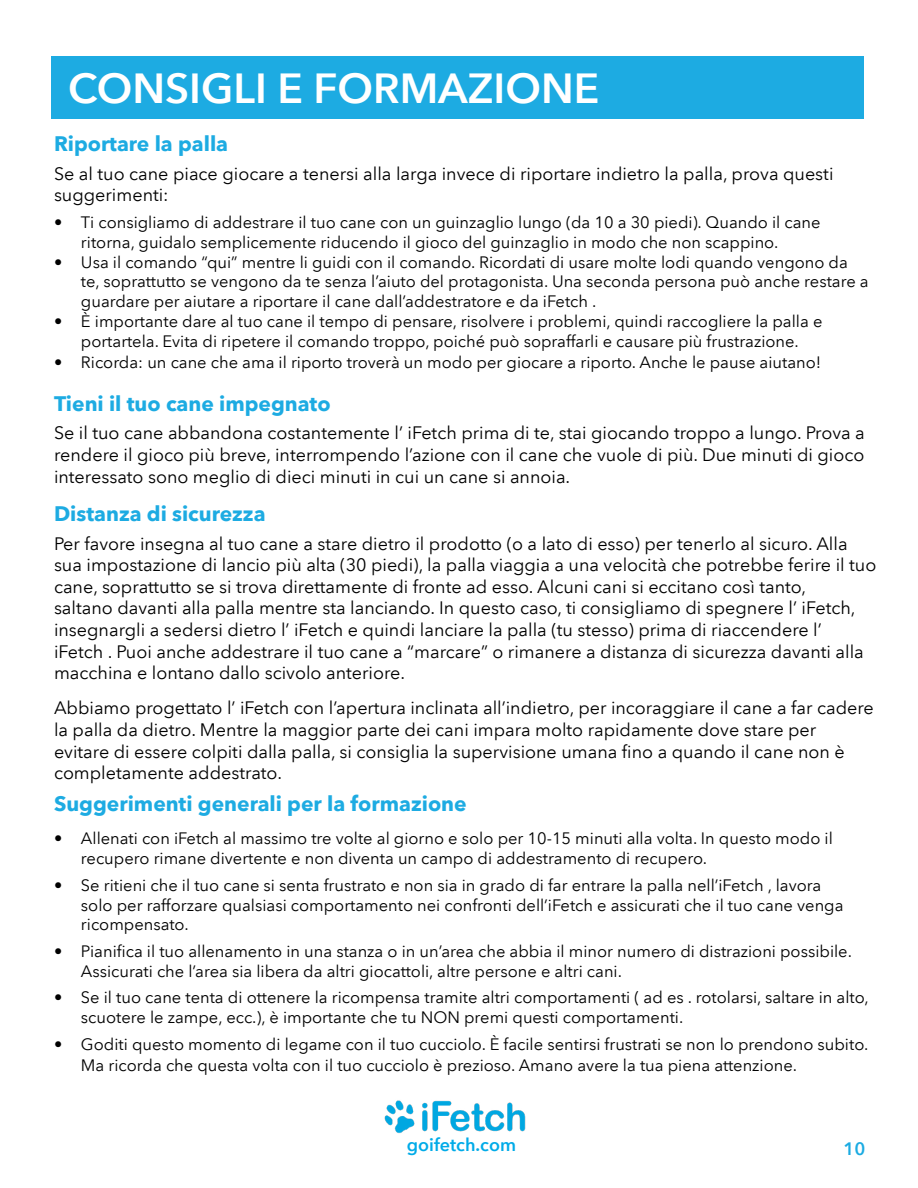
<style>
.page{position:relative;width:918px;height:1188px;background:#fff}
.page>*{position:absolute;margin:0;border:0;box-sizing:border-box;transform-origin:0 0}
.t1{font:600 42px "Avenir Next LT Pro";color:#fff}
.t2{font:700 21px "Avenir Next LT Pro";color:#1dabe2}
.t3{font:18px/21.6px "Avenir Next LT Pro";color:#000}
.t4{font:600 18px "Avenir Next LT Pro";color:#00abe8}
.t5{font:600 18px "Avenir Next LT Pro";color:#1babe2}
.t6{font:16.5px/19.8px "Avenir Next LT Pro";color:#000}
</style>
<div class="page">
<img style="left:384px;top:1100px;width:142px;height:33px">
<div style="left:52px;top:56px;width:812px;height:62px;background:#1dabe2"></div>
<h1 class="t1" style="left:68px;top:62px;width:533px">CONSIGLI E FORMAZIONE</h1>
<p class="t2" style="left:54px;top:131px;width:176px">Riportare la palla</p>
<p class="t3" style="left:54px;top:163px;width:781px">Se al tuo cane piace giocare a tenersi alla larga invece di riportare indietro la palla, prova questi suggerimenti:</p>
<p class="t6" style="left:81px;top:212px;width:741px;text-indent:-27px">• Ti consigliamo di addestrare il tuo cane con un guinzaglio lungo (da 10 a 30 piedi). Quando il cane ritorna, guidalo semplicemente riducendo il gioco del guinzaglio in modo che non scappino.</p>
<p class="t6" style="left:81px;top:252px;width:789px;text-indent:-27px">• Usa il comando “qui” mentre li guidi con il comando. Ricordati di usare molte lodi quando vengono da te, soprattutto se vengono da te senza l’aiuto del protagonista. Una seconda persona può anche restare a guardare per aiutare a riportare il cane dall’addestratore e da iFetch .</p>
<p class="t6" style="left:54px;top:311px;width:770px;text-align:center">• È importante dare al tuo cane il tempo di pensare, risolvere i problemi, quindi raccogliere la palla e portartela. Evita di ripetere il comando troppo, poiché può sopraffarli e causare più frustrazione.</p>
<p class="t6" style="left:54px;top:353px;width:769px">• Ricorda: un cane che ama il riporto troverà un modo per giocare a riporto. Anche le pause aiutano!</p>
<p class="t2" style="left:54px;top:391px;width:278px">Tieni il tuo cane impegnato</p>
<p class="t3" style="left:54px;top:422px;width:812px;text-align:justify">Se il tuo cane abbandona costantemente l’ iFetch prima di te, stai giocando troppo a lungo. Prova a rendere il gioco più breve, interrompendo l’azione con il cane che vuole di più. Due minuti di gioco interessato sono meglio di dieci minuti in cui un cane si annoia.</p>
<p class="t2" style="left:54px;top:501px;width:213px">Distanza di sicurezza</p>
<p class="t3" style="left:54px;top:533px;width:824px">Per favore insegna al tuo cane a stare dietro il prodotto (o a lato di esso) per tenerlo al sicuro. Alla sua impostazione di lancio più alta (30 piedi), la palla viaggia a una velocità che potrebbe ferire il tuo cane, soprattutto se si trova direttamente di fronte ad esso. Alcuni cani si eccitano così tanto,<br>saltano davanti alla palla mentre sta lanciando. In questo caso, ti consigliamo di spegnere l’ iFetch, insegnargli a sedersi dietro l’ iFetch e quindi lanciare la palla (tu stesso) prima di riaccendere l’<br>iFetch . Puoi anche addestrare il tuo cane a “marcare” o rimanere a distanza di sicurezza davanti alla macchina e lontano dallo scivolo anteriore.</p>
<p class="t3" style="left:54px;top:697px;width:821px">Abbiamo progettato l’ iFetch con l’apertura inclinata all’indietro, per incoraggiare il cane a far cadere la palla da dietro. Mentre la maggior parte dei cani impara molto rapidamente dove stare per evitare di essere colpiti dalla palla, si consiglia la supervisione umana fino a quando il cane non è completamente addestrato.</p>
<p class="t2" style="left:54px;top:791px;width:414px">Suggerimenti generali per la formazione</p>
<p class="t6" style="left:81px;top:829px;width:753px;text-indent:-27px">• Allenati con iFetch al massimo tre volte al giorno e solo per 10-15 minuti alla volta. In questo modo il recupero rimane divertente e non diventa un campo di addestramento di recupero.</p>
<p class="t6" style="left:81px;top:875px;width:764px;text-indent:-27px">• Se ritieni che il tuo cane si senta frustrato e non sia in grado di far entrare la palla nell’iFetch , lavora solo per rafforzare qualsiasi comportamento nei confronti dell’iFetch e assicurati che il tuo cane venga ricompensato.</p>
<p class="t6" style="left:81px;top:941px;width:773px;text-indent:-27px">• Pianifica il tuo allenamento in una stanza o in un’area che abbia il minor numero di distrazioni possibile.<br>Assicurati che l’area sia libera da altri giocattoli, altre persone e altri cani.</p>
<p class="t6" style="left:81px;top:988px;width:789px;text-indent:-27px">• Se il tuo cane tenta di ottenere la ricompensa tramite altri comportamenti ( ad es . rotolarsi, saltare in alto, scuotere le zampe, ecc.), è importante che tu NON premi questi comportamenti.</p>
<p class="t6" style="left:81px;top:1033px;width:789px;line-height:21.6px;text-indent:-27px">• Goditi questo momento di legame con il tuo cucciolo. È facile sentirsi frustrati se non lo prendono subito.<br>Ma ricorda che questa volta con il tuo cucciolo è prezioso. Amano avere la tua piena attenzione.</p>
<p class="t4" style="left:407px;top:1134px;width:111px">goifetch.com</p>
<p class="t5" style="left:844px;top:1138px;width:23px">10</p>
</div>
